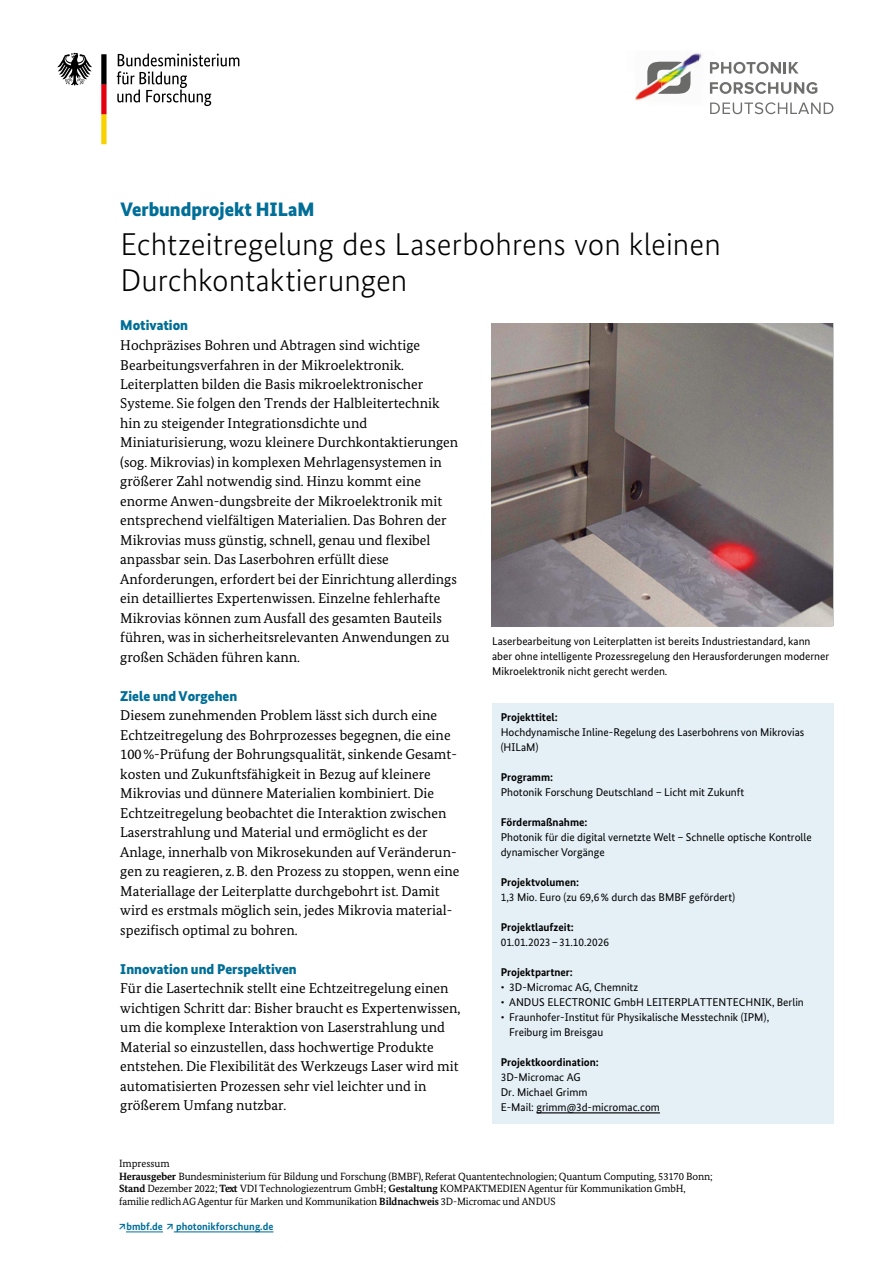
<style>
.page{position:relative;width:893px;height:1263px;background:#fff}
.page>*{position:absolute;margin:0;border:0;box-sizing:border-box;transform-origin:0 0}
.H1_Headline_schwarz{font:300 31.5px/36px "Bundes Sans";color:#000}
.P_Subheadline{font:900 19.5px "Bundes Sans";color:#006e97}
.P_Fliess{font:14.25px/19.5px "Bundes Serif";color:#000}
.H2_Kasten_Head{font:11.25px/15px "Bundes Sans";color:#000}
.BU_Caption{font:11.25px/15px "Bundes Sans";color:#000}
.LI_Aufzählung{font:11.25px/15px "Bundes Sans";color:#000}
.P_Kasten{font:11.25px/15px "Bundes Sans";color:#000}
.H2_Kasten_Head-2{font:700 11.25px "Bundes Sans";color:#000}
.URL{font:10.5px/12.8px "Bundes Serif";letter-spacing:-.01em;color:#000}
.URL-2{font:700 10.5px "Bundes Sans";color:#006e97}
.s1{font-family:"Bundes Sans";font-weight:900;color:#006e97}
.s2{font-weight:700}
</style>
<div class="page">
<svg style="left:117px;top:53px;width:122px;height:53px"></svg>
<svg style="left:57px;top:53px;width:35px;height:33px"></svg>
<svg style="left:101px;top:54px;width:6px;height:90px"></svg>
<div style="left:492px;top:704px;width:341px;height:419px;background:#e4eff6"></div>
<img style="left:662px;top:53px;width:35px;height:21px">
<img style="left:697px;top:53px;width:13px;height:40px">
<img style="left:635px;top:87px;width:18px;height:14px">
<img style="left:690px;top:74px;width:8px;height:19px">
<svg style="left:710px;top:62px;width:89px;height:12px"></svg>
<svg style="left:710px;top:82px;width:107px;height:12px"></svg>
<svg style="left:710px;top:102px;width:123px;height:12px"></svg>
<svg style="left:647px;top:62px;width:43px;height:32px"></svg>
<img style="left:491px;top:323px;width:342px;height:303px">
<hr style="left:126px;top:1231px;width:37px;height:1px;background:#006e97">
<hr style="left:174px;top:1231px;width:99px;height:1px;background:#006e97">
<hr style="left:537px;top:1112px;width:123px;height:1px;background:#000">
<p class="P_Subheadline" style="left:120px;top:198px;width:196px">Verbundprojekt HILaM</p>
<h1 class="H1_Headline_schwarz" style="left:120px;top:226px;width:602px">Echtzeitregelung des Laserbohrens von kleinen<br>Durchkontaktierungen</h1>
<p class="P_Fliess" style="left:120px;top:316px;width:339px"><span class="s1">Motivation<br></span>Hochpräzises Bohren und Abtragen sind wichtige Bearbeitungsverfahren in der Mikroelektronik.<br>Leiterplatten bilden die Basis mikroelektronischer Systeme. Sie folgen den Trends der Halbleitertechnik hin zu steigender Integrationsdichte und Miniaturisierung, wozu kleinere Durchkontaktierungen (sog. Mikrovias) in komplexen Mehrlagensystemen in größerer Zahl notwendig sind. Hinzu kommt eine enorme Anwen-dungsbreite der Mikroelektronik mit entsprechend vielfältigen Materialien. Das Bohren der Mikrovias muss günstig, schnell, genau und flexibel anpassbar sein. Das Laserbohren erfüllt diese Anforderungen, erfordert bei der Einrichtung allerdings ein detailliertes Expertenwissen. Einzelne fehlerhafte Mikrovias können zum Ausfall des gesamten Bauteils führen, was in sicherheitsrelevanten Anwendungen zu großen Schäden führen kann.</p>
<p class="P_Fliess" style="left:120px;top:686px;width:341px"><span class="s1">Ziele und Vorgehen<br></span>Diesem zunehmenden Problem lässt sich durch eine Echtzeitregelung des Bohrprozesses begegnen, die eine 100 %-Prüfung der Bohrungsqualität, sinkende Gesamt&shy;kosten und Zukunftsfähigkeit in Bezug auf kleinere Mikrovias und dünnere Materialien kombiniert. Die Echtzeitregelung beobachtet die Interaktion zwischen Laserstrahlung und Material und ermöglicht es der Anlage, innerhalb von Mikrosekunden auf Veränderun&shy;gen zu reagieren, z. B. den Prozess zu stoppen, wenn eine Materiallage der Leiterplatte durchgebohrt ist. Damit wird es erstmals möglich sein, jedes Mikrovia material&shy;spezifisch optimal zu bohren.</p>
<p class="P_Fliess" style="left:120px;top:959px;width:342px"><span class="s1">Innovation und Perspektiven<br></span>Für die Lasertechnik stellt eine Echtzeitregelung einen wichtigen Schritt dar: Bisher braucht es Expertenwissen, um die komplexe Interaktion von Laserstrahlung und Material so einzustellen, dass hochwertige Produkte entstehen. Die Flexibilität des Werkzeugs Laser wird mit automatisierten Prozessen sehr viel leichter und in größerem Umfang nutzbar.</p>
<p class="BU_Caption" style="left:492px;top:634px;width:339px">Laserbearbeitung von Leiterplatten ist bereits Industriestandard, kann aber ohne intelligente Prozessregelung den Herausforderungen moderner<br>Mikroelektronik nicht gerecht werden.</p>
<h2 class="H2_Kasten_Head" style="left:501px;top:709px;width:305px"><span class="s2">Projekttitel:<br></span>Hochdynamische Inline-Regelung des Laserbohrens von Mikrovias (HILaM)</h2>
<h2 class="H2_Kasten_Head" style="left:501px;top:769px;width:245px"><span class="s2">Programm:<br></span>Photonik Forschung Deutschland – Licht mit Zukunft</h2>
<h2 class="H2_Kasten_Head" style="left:501px;top:814px;width:312px"><span class="s2">Fördermaßnahme:<br></span>Photonik für die digital vernetzte Welt – Schnelle optische Kontrolle dynamischer Vorgänge</h2>
<h2 class="H2_Kasten_Head" style="left:501px;top:874px;width:236px"><span class="s2">Projektvolumen:<br></span>1,3 Mio. Euro (zu 69,6% durch das BMBF gefördert)</h2>
<h2 class="H2_Kasten_Head" style="left:501px;top:919px;width:110px"><span class="s2">Projektlaufzeit:<br></span>01.01.2023 – 31.10.2026</h2>
<h2 class="H2_Kasten_Head-2" style="left:501px;top:965px;width:74px">Projektpartner:</h2>
<p class="LI_Aufzählung" style="left:501px;top:979px;width:139px">• 3D-Micromac AG, Chemnitz</p>
<p class="LI_Aufzählung" style="left:501px;top:994px;width:305px">• ANDUS ELECTRONIC GmbH LEITERPLATTENTECHNIK, Berlin</p>
<p class="LI_Aufzählung" style="left:509px;top:1009px;width:261px;text-indent:-9px">• Fraunhofer-Institut für Physikalische Messtechnik (IPM),<br>Freiburg im Breisgau</p>
<p class="P_Kasten" style="left:501px;top:1054px;width:161px"><span class="s2">Projektkoordination:<br></span>3D-Micromac AG<br>Dr. Michael Grimm<br>E-Mail: grimm@3d-micromac.com</p>
<p class="URL" style="left:119px;top:1157px;width:595px">Impressum<br><span class="s2">Herausgeber</span> Bundesministerium für Bildung und Forschung (BMBF), Referat Quantentechnologien; Quantum Computing, 53170 Bonn; <span class="s2">Stand</span> Dezember 2022; <span class="s2">Text</span> VDI Technologiezentrum GmbH; <span class="s2">Gestaltung</span> KOMPAKTMEDIEN Agentur für Kommunikation GmbH, familie redlich AG Agentur für Marken und Kommunikation <span class="s2">Bildnachweis</span> 3D-Micromac und ANDUS</p>
<p class="URL-2" style="left:119px;top:1220px;width:156px">↗ bmbf.de ↗ photonikforschung.de</p>
</div>
